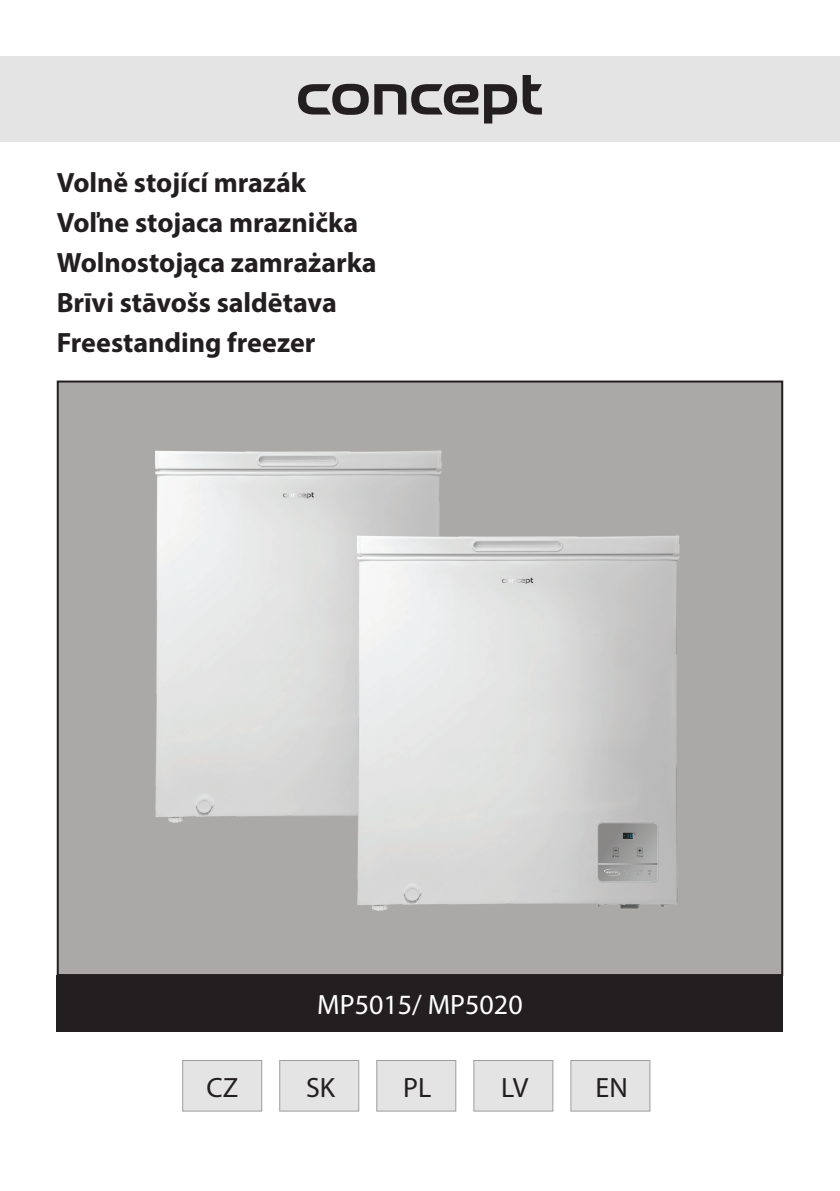
<style>
.page{position:relative;width:840px;height:1191px;background:#fff}
.page>*{position:absolute;margin:0;border:0;box-sizing:border-box;transform-origin:0 0}
.t1{font:700 28px/40px "Myriad Pro";letter-spacing:-.005em;color:#231f20}
.t2{font:28px "Myriad Pro";color:#fff}
.t3{font:28px "Myriad Pro";color:#231f20}
</style>
<div class="page">
<svg style="left:722px;top:56px;width:63px;height:1px"></svg>
<div style="left:57px;top:975px;width:725px;height:57px;background:#231f20"></div>
<div style="left:0;top:57px;width:839px;height:85px;background:#e4e4e4"></div>
<div style="left:570px;top:1060px;width:80px;height:51px;background:#e4e4e4;border:1px solid #9d9d9c"></div>
<div style="left:473px;top:1060px;width:80px;height:51px;background:#e4e4e4;border:1px solid #9d9d9c"></div>
<div style="left:376px;top:1060px;width:80px;height:51px;background:#e4e4e4;border:1px solid #9d9d9c"></div>
<div style="left:279px;top:1060px;width:80px;height:51px;background:#e4e4e4;border:1px solid #9d9d9c"></div>
<div style="left:58px;top:381px;width:723px;height:594px;background:#aba9a8"></div>
<div style="left:182px;top:1060px;width:80px;height:51px;background:#e4e4e4;border:1px solid #9d9d9c"></div>
<svg style="left:298px;top:75px;width:243px;height:48px"></svg>
<img style="left:155px;top:450px;width:287px;height:372px">
<img style="left:355px;top:535px;width:325px;height:376px">
<p class="t1" style="left:57px;top:162px;width:321px">Volně stojící mrazák<br>Voľne stojaca mraznička<br>Wolnostojąca zamrażarka<br>Brīvi stāvošs saldētava<br>Freestanding freezer</p>
<p class="t2" style="left:317px;top:986px;width:207px">MP5015/ MP5020</p>
<p class="t3" style="left:206px;top:1070px;width:33px">CZ</p>
<p class="t3" style="left:306px;top:1070px;width:30px">SK</p>
<p class="t3" style="left:403px;top:1070px;width:30px">PL</p>
<p class="t3" style="left:501px;top:1070px;width:29px">LV</p>
<p class="t3" style="left:595px;top:1070px;width:34px">EN</p>
</div>
